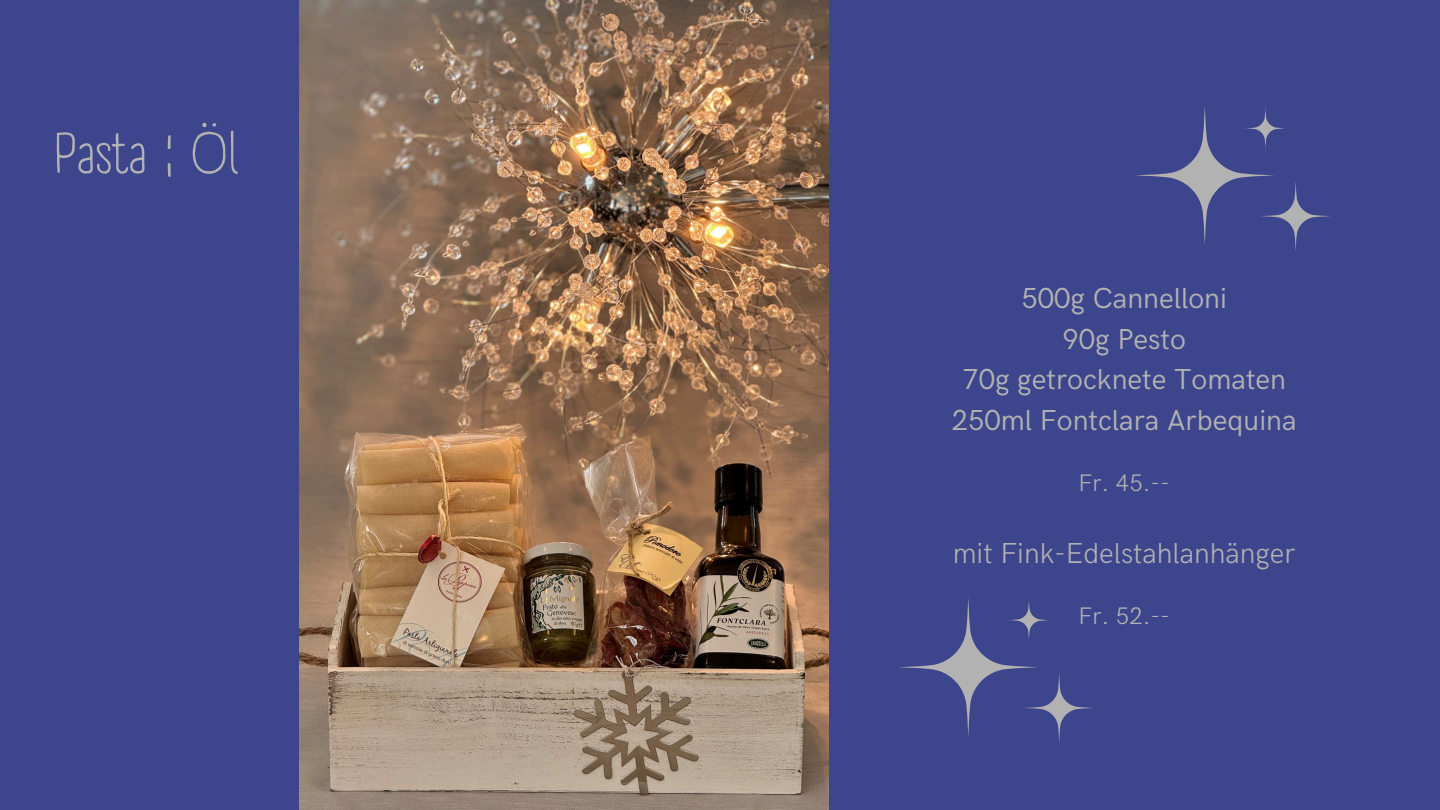
<style>
.page{position:relative;width:1440px;height:810px;background:#3d458d}
.page>*{position:absolute;margin:0;border:0;box-sizing:border-box;transform-origin:0 0}
.t1{font:56px "A Day Without Sun Text";color:#b2b2b2}
.t2{font:29px/40.5px "HK Grotesk";color:#b2b2b2;text-align:center}
.t3{font:300 29px "HK Grotesk";color:#b2b2b2}
.t4{font:300 24px "HK Grotesk";color:#b2b2b2}
</style>
<div class="page">
<img style="left:300px;top:0;width:528px;height:810px">
<svg style="left:1136px;top:106px;width:194px;height:145px"></svg>
<svg style="left:899px;top:598px;width:195px;height:144px"></svg>
<h2 class="t1" style="left:54px;top:119px;width:186px">Pasta ¦ Öl</h2>
<h1 class="t2" style="left:952px;top:279px;width:346px">500g Cannelloni<br>90g Pesto<br>70g getrocknete Tomaten<br>250ml Fontclara Arbequina</h1>
<p class="t4" style="left:1078px;top:470px;width:93px">Fr. 45.--</p>
<h2 class="t3" style="left:953px;top:536px;width:345px">mit Fink-Edelstahlanhänger</h2>
<p class="t4" style="left:1078px;top:602px;width:93px">Fr. 52.--</p>
</div>
